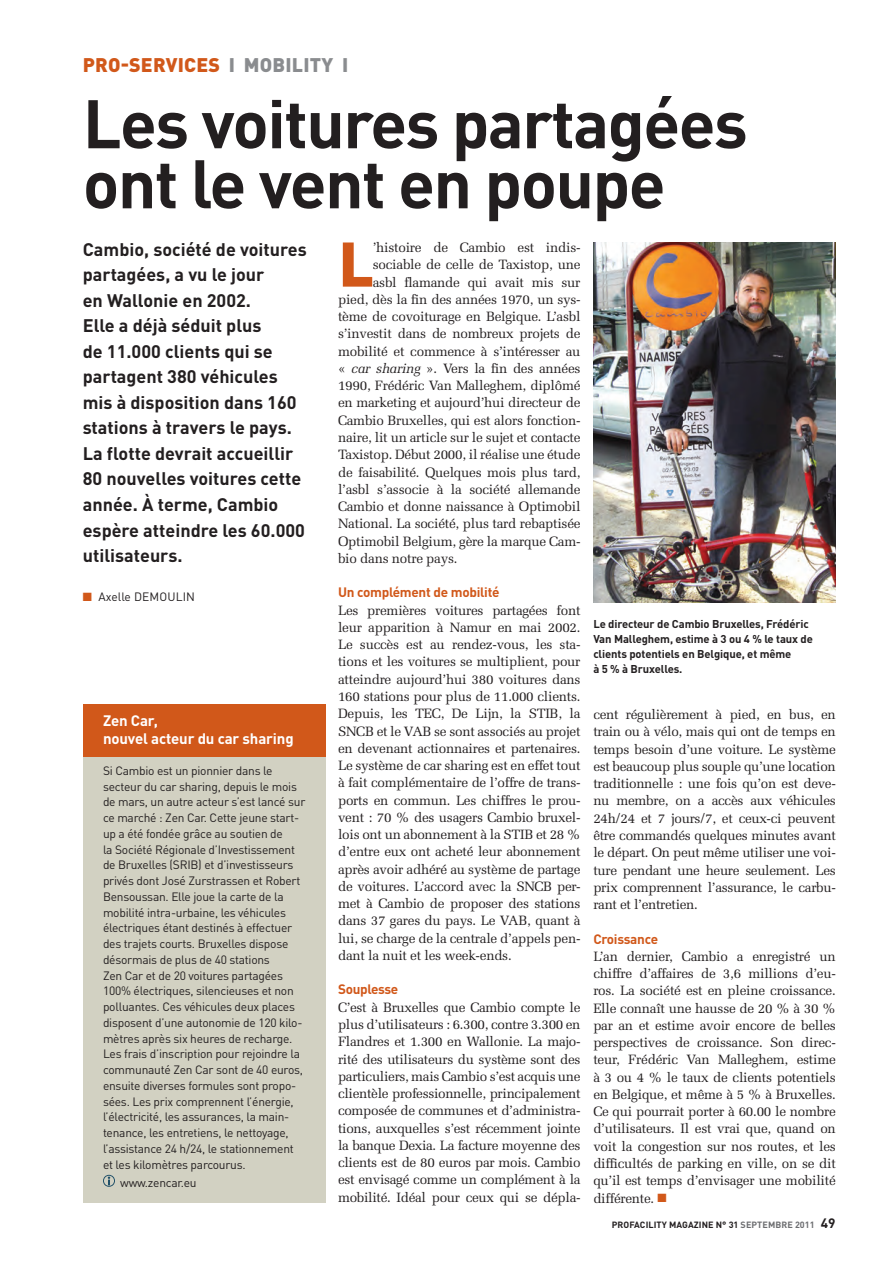
<style>
.page{position:relative;width:891px;height:1263px;background:#fff}
.page>*{position:absolute;margin:0;border:0;box-sizing:border-box;transform-origin:0 0}
.t1{font:700 67.5px/60px "DINOT";letter-spacing:-.025em;color:#231f20}
.t2{font:900 61.95px "DINOT";color:#d1581a}
.t3{font:900 19.5px "DINOT";letter-spacing:.01em;color:#d1581a}
.t4{font:700 18px/25.5px "DINOT";color:#231f20}
.t5{font:700 15px/18px "DINOT";letter-spacing:-.01em;color:#fff}
.t6{font:13.5px/17.2px "Melior LT";letter-spacing:-.02em;color:#231f20;text-align:justify}
.t7{font:700 13.5px "DINOT";letter-spacing:-.02em;color:#d1581a}
.t8{font:12px/15.8px "DINOT";letter-spacing:-.02em;color:#231f20}
.t9{font:700 11.25px/15px "DINOT";letter-spacing:-.01em;color:#231f20}
.t10{font:700 9px "DINOT";letter-spacing:.01em;color:#231f20}
.s1{color:#8a8c8f}
.s2{color:#d1581a}
.s3{font-style:italic}
.s4{color:#6c6d70}
.s5{font-size:13.5px}
</style>
<div class="page">
<div style="left:83px;top:722px;width:242px;height:479px;background:#d2d1c2"></div>
<div style="left:83px;top:704px;width:242px;height:53px;background:#d1581a"></div>
<svg style="left:103px;top:1174px;width:12px;height:12px"></svg>
<img style="left:593px;top:242px;width:242px;height:360px">
<h3 class="t3" style="left:83px;top:52px;width:267px">PRO-SERVICES <span class="s1">I mobili ty I</span></h3>
<h1 class="t1" style="left:83px;top:91px;width:666px">Les voitures partagées ont le vent en poupe</h1>
<p class="t4" style="left:83px;top:236px;width:225px">Cambio, société de voitures partagées, a vu le jour<br>en Wallonie en 2002.<br>Elle a déjà séduit plus<br>de 11.000 clients qui se partagent 380 véhicules mis à disposition dans 160 stations à travers le pays.<br>La flotte devrait accueillir<br>80 nouvelles voitures cette année. À terme, Cambio espère atteindre les 60.000 utilisateurs.</p>
<p class="t8" style="left:83px;top:588px;width:114px"><span class="s2">■</span> Axelle Demoulin</p>
<h2 class="t2" style="left:338px;top:222px;width:37px">L</h2>
<p class="t6" style="left:373px;top:239px;width:209px">’histoire de Cambio est indis-</p>
<p class="t6" style="left:373px;top:256px;width:209px">sociable de celle de Taxistop, une</p>
<p class="t6" style="left:373px;top:273px;width:209px">asbl flamande qui avait mis sur</p>
<p class="t6" style="left:338px;top:291px;width:244px">pied, dès la fin des années 1970, un sys-</p>
<p class="t6" style="left:338px;top:308px;width:244px">tème de covoiturage en Belgique. L’asbl</p>
<p class="t6" style="left:338px;top:325px;width:244px">s’investit dans de nombreux projets de</p>
<p class="t6" style="left:338px;top:342px;width:244px">mobilité et commence à s’intéresser au</p>
<p class="t6" style="left:338px;top:360px;width:244px">« <span class="s3">car sharing</span> ». Vers la fin des années</p>
<p class="t6" style="left:338px;top:377px;width:244px">1990, Frédéric Van Malleghem, diplômé</p>
<p class="t6" style="left:338px;top:394px;width:244px">en marketing et aujourd’hui directeur de</p>
<p class="t6" style="left:338px;top:411px;width:244px">Cambio Bruxelles, qui est alors fonction-</p>
<p class="t6" style="left:338px;top:429px;width:244px">naire, lit un article sur le sujet et contacte</p>
<p class="t6" style="left:338px;top:446px;width:244px">Taxistop. Début 2000, il réalise une étude</p>
<p class="t6" style="left:338px;top:463px;width:244px">de faisabilité. Quelques mois plus tard,</p>
<p class="t6" style="left:338px;top:480px;width:244px">l’asbl s’associe à la société allemande</p>
<p class="t6" style="left:338px;top:498px;width:244px">Cambio et donne naissance à Optimobil</p>
<p class="t6" style="left:338px;top:515px;width:244px">National. La société, plus tard rebaptisée</p>
<p class="t6" style="left:338px;top:532px;width:244px">Optimobil Belgium, gère la marque Cam-</p>
<p class="t6" style="left:338px;top:549px;width:121px">bio dans notre pays.</p>
<p class="t7" style="left:338px;top:583px;width:163px">Un complément de mobilité</p>
<p class="t6" style="left:338px;top:601px;width:244px">Les premières voitures partagées font leur apparition à Namur en mai 2002.<br>Le succès est au rendez-vous, les sta&shy;tions et les voitures se multiplient, pour atteindre aujourd’hui 380 voitures dans 160 stations pour plus de 11.000 clients.<br>Depuis, les TEC, De Lijn, la STIB, la SNCB et le VAB se sont associés au projet en devenant actionnaires et partenaires.<br>Le système de car sharing est en effet tout à fait complémentaire de l’offre de trans&shy;ports en commun. Les chiffres le prou&shy;vent : 70 % des usagers Cambio bruxel&shy;lois ont un abonnement à la STIB et 28 % d’entre eux ont acheté leur abonnement après avoir adhéré au système de partage de voitures. L’accord avec la SNCB per&shy;met à Cambio de proposer des stations dans 37 gares du pays. Le VAB, quant à lui, se charge de la centrale d’appels pen&shy;dant la nuit et les week-ends.</p>
<p class="t7" style="left:338px;top:980px;width:62px">Souplesse</p>
<p class="t6" style="left:338px;top:998px;width:244px">C’est à Bruxelles que Cambio compte le plus d’utilisateurs : 6.300, contre 3.300 en Flandres et 1.300 en Wallonie. La majo&shy;rité des utilisateurs du système sont des particuliers, mais Cambio s’est acquis une clientèle professionnelle, principalement composée de communes et d’administra&shy;tions, auxquelles s’est récemment jointe la banque Dexia. La facture moyenne des clients est de 80 euros par mois. Cambio est envisagé comme un complément à la mobilité. Idéal pour ceux qui se dépla-</p>
<p class="t9" style="left:593px;top:615px;width:221px">Le directeur de Cambio Bruxelles, Frédéric Van Malleghem, estime à 3 ou 4 % le taux de clients potentiels en Belgique, et même<br>à 5 % à Bruxelles.</p>
<p class="t6" style="left:593px;top:706px;width:244px">cent régulièrement à pied, en bus, en train ou à vélo, mais qui ont de temps en temps besoin d’une voiture. Le système est beaucoup plus souple qu’une location traditionnelle : une fois qu’on est deve&shy;nu membre, on a accès aux véhicules 24h/24 et 7 jours/7, et ceux-ci peuvent être commandés quelques minutes avant le départ. On peut même utiliser une voi&shy;ture pendant une heure seulement. Les prix comprennent l’assurance, le carbu&shy;rant et l’entretien.</p>
<p class="t7" style="left:593px;top:929px;width:66px">Croissance</p>
<p class="t6" style="left:593px;top:947px;width:244px">L’an dernier, Cambio a enregistré un chiffre d’affaires de 3,6 millions d’eu&shy;ros. La société est en pleine croissance.<br>Elle connaît une hausse de 20 % à 30 % par an et estime avoir encore de belles perspectives de croissance. Son direc&shy;teur, Frédéric Van Malleghem, estime à 3 ou 4 % le taux de clients potentiels en Belgique, et même à 5 % à Bruxelles.<br>Ce qui pourrait porter à 60.00 le nombre d’utilisateurs. Il est vrai que, quand on voit la congestion sur nos routes, et les difficultés de parking en ville, on se dit qu’il est temps d’envisager une mobilité différente. <span class="s2">■</span></p>
<p class="t5" style="left:103px;top:711px;width:192px">Zen Car,<br>nouvel acteur du car sharing</p>
<p class="t8" style="left:103px;top:762px;width:204px">Si Cambio est un pionnier dans le secteur du car sharing, depuis le mois de mars, un autre acteur s’est lancé sur ce marché : Zen Car. Cette jeune start&shy;up a été fondée grâce au soutien de<br>la Société Régionale d’I nvestissement de Bruxelles (SRI B) et d’investisseurs privés dont José Zurstrassen et Robert Bensoussan. Elle joue la carte de la mobilité intra-urbaine, les véhicules électriques étant destinés à effectuer des trajets courts. Bruxelles dispose désormais de plus de 40 stations<br>Zen Car et de 20 voitures partagées 100% électriques, silencieuses et non polluantes. Ces véhicules deux places disposent d’une autonomie de 120 kilo&shy;mètres après six heures de recharge.<br>Les frais d’inscription pour rejoindre la communauté Zen Car sont de 40 euros, ensuite diverses formules sont propo&shy;sées. Les prix comprennent l’énergie, l’électricité, les assurances, la main&shy;tenance, les entretiens, le nettoyage, l’assistance 24 h/24, le stationnement et les kilomètres parcourus.</p>
<p class="t8" style="left:120px;top:1173px;width:78px">www.zencar.eu</p>
<p class="t10" style="left:611px;top:1217px;width:225px">Profacility MAGAZI NE N° 31 <span class="s4">sep tem bre 2011</span> <span class="s5">49</span></p>
</div>
